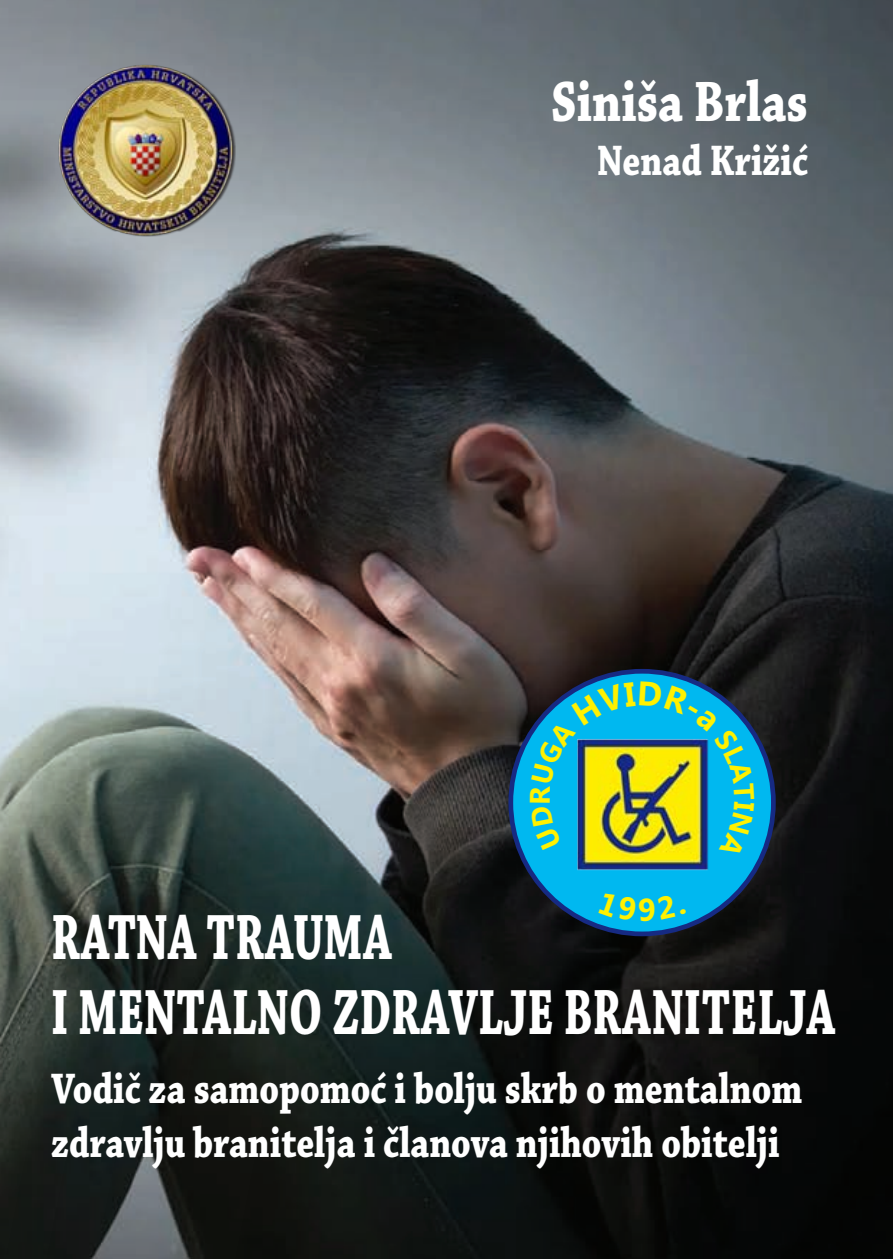
<style>
.page{position:relative;width:893px;height:1259px;background:#fff}
.page>*{position:absolute;margin:0;border:0;box-sizing:border-box;transform-origin:0 0}
.t1{font:700 67.5px/75px "Chaparral Pro";color:#fff;scale:.67 1}
.t2{font:700 60px "Chaparral Pro";color:#fff;scale:.8 1}
.t3{font:700 45px/54px "Chaparral Pro";color:#fff;scale:.8 1}
</style>
<div class="page">
<img style="left:0;top:0;width:893px;height:1259px">
<div style="left:511px;top:671px;width:262px;height:263px;background:#00b8f0;border-radius:50%"></div>
<img style="left:577px;top:858px;width:132px;height:13px">
<img style="left:56px;top:63px;width:179px;height:175px">
<svg style="left:530px;top:681px;width:224px;height:177px"></svg>
<p class="t2" style="left:551px;top:66px;width:323px">Siniša Brlas</p>
<p class="t3" style="left:597px;top:135px;width:265px">Nenad Križić</p>
<p class="t1" style="left:51px;top:902px;width:1172px">RATNA TRAUMA<br>I MENTALNO ZDRAVLJE BRANITELJA</p>
<p class="t3" style="left:51px;top:1063px;width:941px">Vodič za samopomoć i bolju skrb o mentalnom zdravlju branitelja i članova njihovih obitelji</p>
</div>
